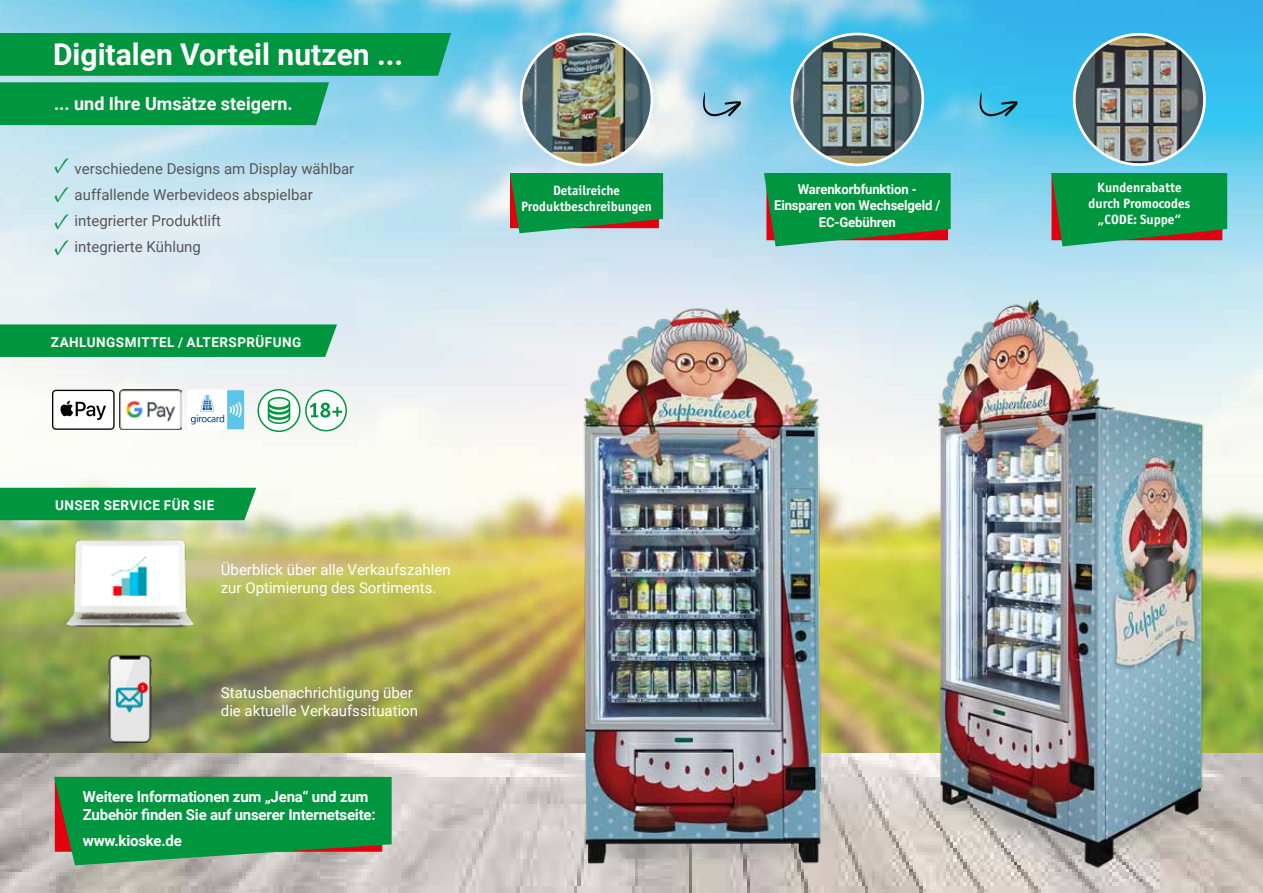
<style>
.page{position:relative;width:1263px;height:893px;background:#fff}
.page>*{position:absolute;margin:0;border:0;box-sizing:border-box;transform-origin:0 0}
.t1{font:700 30px "Roboto";color:#fff}
.t2{font:22.5px/29.1px "Minion Pro";color:#00963f}
.t3{font:700 18px "Roboto";color:#fff}
.t4{font:15px/18px "Roboto";color:#fff}
.t5{font:15px/26.2px "Roboto";color:#565656}
.t6{font:700 15px/18px "Roboto";letter-spacing:-.015em;color:#fff}
.t7{font:700 13.5px/16.2px "Officina Sans ITC Pro";color:#fff;text-align:center}
.t8{font:700 13.5px/16.2px "Roboto";letter-spacing:-.01em;color:#fff;text-align:center}
.t9{font:700 13.5px "Roboto";letter-spacing:.035em;color:#fff}
</style>
<div class="page">
<img style="left:0;top:0;width:1263px;height:754px">
<svg style="left:0;top:754px;width:1263px;height:139px;background:#cbc5c1"></svg>
<img style="left:921px;top:282px;width:302px;height:589px">
<img style="left:562px;top:264px;width:302px;height:607px">
<svg style="left:703px;top:91px;width:38px;height:25px"></svg>
<svg style="left:979px;top:91px;width:38px;height:25px"></svg>
<img style="left:1051px;top:27px;width:176px;height:219px">
<img style="left:521px;top:34px;width:131px;height:131px;border-radius:65px">
<div style="left:520px;top:33px;width:133px;height:133px;border:3px solid #fff;border-radius:50%"></div>
<svg style="left:510px;top:173px;width:153px;height:60px;background:#1d9047"></svg>
<svg style="left:764px;top:173px;width:187px;height:73px;background:#1c9249"></svg>
<img style="left:792px;top:34px;width:131px;height:131px;border-radius:65px">
<div style="left:790px;top:33px;width:134px;height:133px;border:3px solid #fff;border-radius:50%"></div>
<div style="left:0;top:488px;width:256px;height:32px;background:#00963f"></div>
<svg style="left:0;top:324px;width:337px;height:33px;background:#079844"></svg>
<div style="left:0;top:33px;width:451px;height:43px;background:#00963f"></div>
<div style="left:0;top:82px;width:329px;height:43px;background:#00963f"></div>
<svg style="left:52px;top:390px;width:63px;height:40px"></svg>
<img style="left:119px;top:390px;width:63px;height:40px">
<div style="left:187px;top:390px;width:58px;height:40px;background:#fff"></div>
<svg style="left:191px;top:390px;width:53px;height:39px"></svg>
<img style="left:54px;top:539px;width:152px;height:92px">
<img style="left:105px;top:654px;width:50px;height:89px">
<div style="left:306px;top:390px;width:40px;height:41px;background:#fff;border-radius:50%"></div>
<div style="left:305px;top:390px;width:42px;height:41px;border:2px solid #00963f;border-radius:50%"></div>
<svg style="left:310px;top:403px;width:32px;height:15px"></svg>
<svg style="left:257px;top:388px;width:44px;height:45px"></svg>
<svg style="left:54px;top:777px;width:338px;height:88px;background:#1c954a"></svg>
<h1 class="t1" style="left:53px;top:33px;width:352px">Digitalen Vorteil nutzen ...</h1>
<p class="t3" style="left:54px;top:91px;width:240px">... und Ihre Umsätze steigern.</p>
<h2 class="t2" style="left:54px;top:150px;width:17px">✓ ✓</h2>
<h2 class="t2" style="left:54px;top:207px;width:17px;line-height:26.8px">✓ ✓</h2>
<p class="t5" style="left:75px;top:155px;width:281px">verschiedene Designs am Display wählbar auffallende Werbevideos abspielbar integrierter Produktlift<br>integrierte Kühlung</p>
<p class="t9" style="left:51px;top:332px;width:252px">ZAHLUNGSMITTEL / ALTERSPRÜFUNG</p>
<p class="t9" style="left:55px;top:496px;width:161px">UNSER SERVICE FÜR SIE</p>
<p class="t4" style="left:221px;top:560px;width:231px">Überblick über alle Verkaufszahlen zur Optimierung des Sortiments.</p>
<p class="t4" style="left:221px;top:683px;width:199px">Statusbenachrichtigung über die aktuelle Verkaufssituation</p>
<p class="t6" style="left:83px;top:787px;width:294px">Weitere Informationen zum „Jena“ und zum<br>Zubehör finden Sie auf unserer Internetseite:</p>
<p class="t6" style="left:83px;top:832px;width:101px">www.kioske.de</p>
<p class="t7" style="left:521px;top:182px;width:133px">Detailreiche<br>Produktbeschreibungen</p>
<p class="t7" style="left:1088px;top:179px;width:103px">Kundenrabatte durch Promocodes „CODE: Suppe“</p>
<p class="t8" style="left:774px;top:181px;width:168px">Warenkorbfunktion -<br>Einsparen von Wechselgeld /<br>EC-Gebühren</p>
</div>
